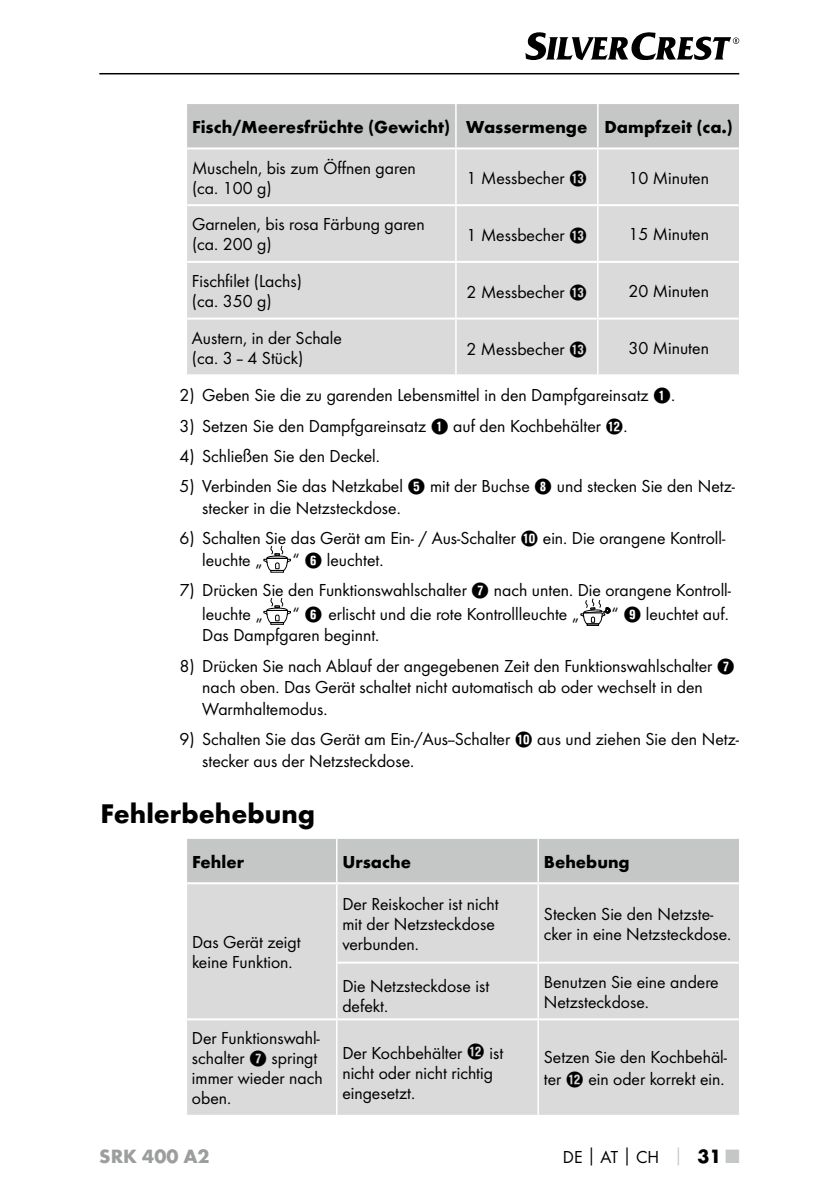
<style>
.page{position:relative;width:840px;height:1191px;background:#fff}
.page>*{position:absolute;margin:0;border:0;box-sizing:border-box;transform-origin:0 0}
.t1{font:700 28px "Futura";color:#000}
.t2{font:700 20px "Futura";color:#9c9d9d}
.t3{font:18px/20px "Futura Boo";color:#000}
.t4{font:700 18px "Futura";color:#000}
.s1{font-family:"Hako PI Nummern"}
.s2{font-family:"Futura";font-weight:700}
.s3{font-family:"Futura";font-weight:700;color:#c5c6c6}
.s4{font-family:"Futura";font-weight:700;font-size:20px}
.s5{font-family:"Futura";font-weight:700;font-size:20px;color:#c5c6c6}
</style>
<div class="page">
<hr style="left:99px;top:73px;width:639px;height:1px;background:#000">
<svg style="left:525px;top:32px;width:213px;height:28px"></svg>
<div style="left:187px;top:104px;width:551px;height:43px;background:#c5c6c6"></div>
<div style="left:187px;top:149px;width:551px;height:225px;background:#dadada"></div>
<hr style="left:187px;top:204px;width:268px;height:2px;background:#fff">
<hr style="left:455px;top:204px;width:142px;height:2px;background:#fff">
<hr style="left:597px;top:204px;width:141px;height:2px;background:#fff">
<hr style="left:187px;top:261px;width:268px;height:2px;background:#fff">
<hr style="left:455px;top:261px;width:142px;height:2px;background:#fff">
<hr style="left:597px;top:261px;width:141px;height:2px;background:#fff">
<hr style="left:187px;top:317px;width:268px;height:2px;background:#fff">
<hr style="left:455px;top:317px;width:142px;height:2px;background:#fff">
<hr style="left:597px;top:317px;width:141px;height:2px;background:#fff">
<hr style="left:455px;top:104px;width:1px;height:43px;background:#fff">
<hr style="left:596px;top:104px;width:2px;height:43px;background:#fff">
<hr style="left:455px;top:149px;width:1px;height:55px;background:#fff">
<hr style="left:596px;top:149px;width:2px;height:55px;background:#fff">
<hr style="left:455px;top:206px;width:1px;height:55px;background:#fff">
<hr style="left:596px;top:206px;width:2px;height:55px;background:#fff">
<hr style="left:455px;top:263px;width:1px;height:54px;background:#fff">
<hr style="left:596px;top:263px;width:2px;height:54px;background:#fff">
<hr style="left:455px;top:319px;width:1px;height:55px;background:#fff">
<hr style="left:596px;top:319px;width:2px;height:55px;background:#fff">
<svg style="left:263px;top:546px;width:27px;height:26px"></svg>
<svg style="left:263px;top:598px;width:27px;height:26px"></svg>
<svg style="left:580px;top:598px;width:30px;height:28px"></svg>
<div style="left:187px;top:839px;width:551px;height:43px;background:#c5c6c6"></div>
<div style="left:187px;top:884px;width:551px;height:230px;background:#dadada"></div>
<hr style="left:337px;top:961px;width:201px;height:2px;background:#fff">
<hr style="left:538px;top:961px;width:200px;height:2px;background:#fff">
<hr style="left:187px;top:1018px;width:149px;height:2px;background:#fff">
<hr style="left:336px;top:1018px;width:202px;height:2px;background:#fff">
<hr style="left:538px;top:1018px;width:200px;height:2px;background:#fff">
<hr style="left:336px;top:839px;width:1px;height:43px;background:#fff">
<hr style="left:537px;top:839px;width:1px;height:43px;background:#fff">
<hr style="left:336px;top:884px;width:1px;height:78px;background:#fff">
<hr style="left:537px;top:884px;width:1px;height:77px;background:#fff">
<hr style="left:336px;top:962px;width:1px;height:56px;background:#fff">
<hr style="left:537px;top:963px;width:1px;height:55px;background:#fff">
<hr style="left:336px;top:1020px;width:1px;height:94px;background:#fff">
<hr style="left:537px;top:1020px;width:1px;height:94px;background:#fff">
<p class="t4" style="left:192px;top:116px;width:542px">Fisch/Meeresfrüchte (Gewicht) Wassermenge Dampfzeit (ca.)</p>
<p class="t3" style="left:192px;top:157px;width:225px">Muscheln, bis zum Öffnen garen (ca. 100 g)</p>
<p class="t3" style="left:466px;top:168px;width:122px">1 Messbecher <span class="s1">E</span></p>
<p class="t3" style="left:628px;top:167px;width:82px">10 Minuten</p>
<p class="t3" style="left:192px;top:214px;width:234px">Garnelen, bis rosa Färbung garen (ca. 200 g)</p>
<p class="t3" style="left:466px;top:225px;width:122px">1 Messbecher <span class="s1">E</span></p>
<p class="t3" style="left:628px;top:224px;width:82px">15 Minuten</p>
<p class="t3" style="left:192px;top:271px;width:112px">Fischfilet (Lachs) (ca. 350 g)</p>
<p class="t3" style="left:466px;top:282px;width:122px">2 Messbecher <span class="s1">E</span></p>
<p class="t3" style="left:628px;top:281px;width:82px">20 Minuten</p>
<p class="t3" style="left:192px;top:327px;width:151px">Austern, in der Schale (ca. 3–4 Stück)</p>
<p class="t3" style="left:466px;top:338px;width:122px">2 Messbecher <span class="s1">E</span></p>
<p class="t3" style="left:628px;top:337px;width:82px">30 Minuten</p>
<p class="t3" style="left:179px;top:385px;width:495px">2) Geben Sie die zu garenden Lebensmittel in den Dampfgareinsatz <span class="s1">1</span>.</p>
<p class="t3" style="left:179px;top:415px;width:447px">3) Setzen Sie den Dampfgareinsatz <span class="s1">1</span> auf den Kochbehälter <span class="s1">W</span>.</p>
<p class="t3" style="left:179px;top:446px;width:199px">4) Schließen Sie den Deckel.</p>
<p class="t3" style="left:202px;top:475px;width:534px;line-height:21.6px;text-indent:-23px">5) Verbinden Sie das Netzkabel <span class="s1">5</span> mit der Buchse <span class="s1">8</span> und stecken Sie den Netz&shy;stecker in die Netzsteckdose.</p>
<p class="t3" style="left:202px;top:527px;width:524px;line-height:21.6px;text-indent:-23px">6) Schalten Sie das Gerät am Ein- / Aus-Schalter <span class="s1">0</span> ein. Die orangene Kontroll&shy;leuchte „</p>
<p class="t3" style="left:292px;top:549px;width:90px">“ <span class="s1">6</span> leuchtet.</p>
<p class="t3" style="left:202px;top:578px;width:530px;line-height:24px;text-indent:-23px">7) Drücken Sie den Funktionswahlschalter <span class="s1">7</span> nach unten. Die orangene Kontroll&shy;leuchte „</p>
<p class="t3" style="left:292px;top:604px;width:288px">“ <span class="s1">6</span> erlischt und die rote Kontrollleuchte „</p>
<p class="t3" style="left:611px;top:604px;width:116px">“ <span class="s1">9</span> leuchtet auf.</p>
<p class="t3" style="left:202px;top:625px;width:176px">Das Dampfgaren beginnt.</p>
<p class="t3" style="left:202px;top:654px;width:534px;line-height:21.6px;text-indent:-23px">8) Drücken Sie nach Ablauf der angegebenen Zeit den Funktionswahlschalter <span class="s1">7 </span>nach oben. Das Gerät schaltet nicht automatisch ab oder wechselt in den<br>Warmhaltemodus.</p>
<p class="t3" style="left:202px;top:728px;width:538px;line-height:21.6px;text-indent:-23px">9) Schalten Sie das Gerät am Ein-/Aus--Schalter <span class="s1">0</span> aus und ziehen Sie den Netz&shy;stecker aus der Netzsteckdose.</p>
<h1 class="t1" style="left:100px;top:796px;width:216px">Fehlerbehebung</h1>
<p class="t4" style="left:192px;top:850px;width:54px">Fehler</p>
<p class="t4" style="left:342px;top:850px;width:70px">Ursache</p>
<p class="t4" style="left:543px;top:850px;width:87px">Behebung</p>
<p class="t3" style="left:192px;top:932px;width:110px">Das Gerät zeigt keine Funktion.</p>
<p class="t3" style="left:192px;top:1028px;width:132px">Der Funktionswahl&shy;schalter <span class="s1">7</span> springt immer wieder nach oben.</p>
<p class="t3" style="left:342px;top:893px;width:158px">Der Reiskocher ist nicht mit der Netzsteckdose verbunden.</p>
<p class="t3" style="left:543px;top:903px;width:187px">Stecken Sie den Netzste&shy;cker in eine Netzsteckdose.</p>
<p class="t3" style="left:342px;top:975px;width:148px">Die Netzsteckdose ist defekt.</p>
<p class="t3" style="left:543px;top:971px;width:176px">Benutzen Sie eine andere<br>Netzsteckdose.</p>
<p class="t3" style="left:342px;top:1043px;width:162px">Der Kochbehälter <span class="s1">W</span> ist nicht oder nicht richtig eingesetzt.</p>
<p class="t3" style="left:543px;top:1046px;width:185px;line-height:22px">Setzen Sie den Kochbehäl&shy;ter <span class="s1">W</span> ein oder korrekt ein.</p>
<p class="t2" style="left:99px;top:1143px;width:112px">SRK 400 A2</p>
<p class="t3" style="left:562px;top:1146px;width:178px">DE<span class="s2">│</span>AT<span class="s2">│</span>CH <span class="s3">│</span> <span class="s4">31</span> <span class="s5">■</span></p>
</div>
